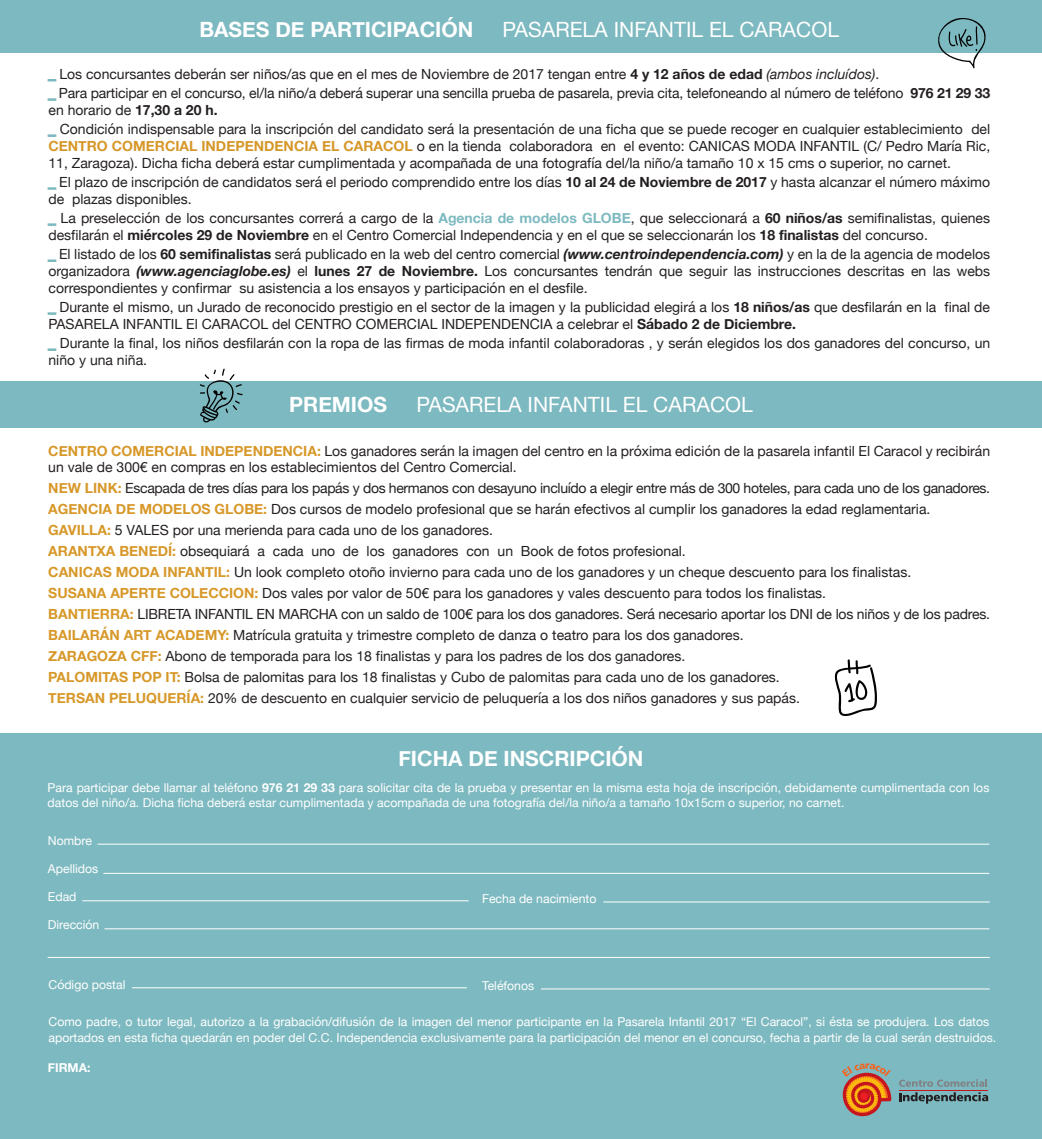
<style>
.page{position:relative;width:1042px;height:1139px;background:#fff}
.page>*{position:absolute;margin:0;border:0;box-sizing:border-box;transform-origin:0 0}
.t1{font:21px "Helvetica Neue";color:#fff}
.t2{font:700 21px "Helvetica Neue";color:#fff}
.t3{font:14px/21px "Helvetica Neue";color:#231f20}
.t4{font:12.25px/15.8px "Helvetica Neue";color:#fff}
.t5{font:700 12.25px "Helvetica Neue";color:#fff}
.s1{font-weight:700;color:#7db9c0}
.s2{font-weight:700}
.s3{font-style:italic}
.s4{font-weight:700;color:#d69729}
.s5{font-weight:700;font-style:italic}
.s6{font-weight:700;color:#d79829}
</style>
<div class="page">
<div style="left:0;top:0;width:1042px;height:52px;background:#7db9c0"></div>
<div style="left:0;top:381px;width:1042px;height:46px;background:#7db9c0"></div>
<svg style="left:48px;top:79px;width:8px;height:2px"></svg>
<svg style="left:48px;top:98px;width:8px;height:3px"></svg>
<svg style="left:48px;top:134px;width:8px;height:3px"></svg>
<svg style="left:48px;top:187px;width:8px;height:3px"></svg>
<svg style="left:48px;top:223px;width:8px;height:3px"></svg>
<svg style="left:48px;top:259px;width:8px;height:3px"></svg>
<svg style="left:48px;top:312px;width:8px;height:3px"></svg>
<svg style="left:48px;top:348px;width:8px;height:3px"></svg>
<svg style="left:200px;top:368px;width:43px;height:55px"></svg>
<svg style="left:936px;top:18px;width:50px;height:51px"></svg>
<svg style="left:834px;top:659px;width:43px;height:58px"></svg>
<div style="left:0;top:733px;width:1042px;height:405px;background:#7db9c0"></div>
<hr style="left:97px;top:843px;width:892px;height:1px;background:#fff">
<hr style="left:103px;top:872px;width:886px;height:1px;background:#fff">
<hr style="left:82px;top:900px;width:387px;height:1px;background:#fff">
<hr style="left:603px;top:901px;width:386px;height:1px;background:#fff">
<hr style="left:104px;top:928px;width:885px;height:1px;background:#fff">
<hr style="left:48px;top:956px;width:942px;height:1px;background:#fff">
<hr style="left:132px;top:987px;width:335px;height:1px;background:#fff">
<hr style="left:541px;top:988px;width:448px;height:1px;background:#fff">
<svg style="left:899px;top:1079px;width:89px;height:24px"></svg>
<hr style="left:899px;top:1089px;width:88px;height:1px;background:#c4161c">
<svg style="left:842px;top:1063px;width:49px;height:52px"></svg>
<h1 class="t2" style="left:199px;top:13px;width:275px">BASES DE PARTICIPACIÓN</h1>
<h1 class="t1" style="left:502px;top:14px;width:338px">PASARELA INFANTIL EL CARACOL</h1>
<p class="t3" style="left:48px;top:65px;width:943px;line-height:19.2px"><span class="s1">_</span> Los concursantes deberán ser niños/as que en el mes de Noviembre de 2017 tengan entre <span class="s2">4 y 12 años de edad</span> <span class="s3">(ambos incluídos)</span>.<br><span class="s1">_</span> Para participar en el concurso, el/la niño/a deberá superar una sencilla prueba de pasarela, previa cita, telefoneando al número de teléfono <span class="s2">976 21 29 33</span></p>
<p class="t3" style="left:48px;top:101px;width:943px;line-height:19.2px">en horario de <span class="s2">17,30 a 20 h.<br></span><span class="s1">_</span> Condición indispensable para la inscripción del candidato será la presentación de una ficha que se puede recoger en cualquier establecimiento del</p>
<p class="t3" style="left:48px;top:138px;width:943px;line-height:16.8px"><span class="s4">CENTRO COMERCIAL INDEPENDENCIA EL CARACOL</span> o en la tienda colaboradora en el evento: CANICAS MODA INFANTIL (C/ Pedro María Ric,<br>11, Zaragoza). Dicha ficha deberá estar cumplimentada y acompañada de una fotografía del/la niño/a tamaño 10 x 15 cms o superior, no carnet.</p>
<p class="t3" style="left:48px;top:174px;width:943px;line-height:16.8px"><span class="s1">_</span> El plazo de inscripción de candidatos será el periodo comprendido entre los días <span class="s2">10 al 24 de Noviembre de 2017</span> y hasta alcanzar el número máximo de plazas disponibles.</p>
<p class="t3" style="left:48px;top:210px;width:943px;line-height:16.8px"><span class="s1">_</span> La preselección de los concursantes correrá a cargo de la <span class="s1">Agencia de modelos GLOBE</span>, que seleccionará a <span class="s2">60 niños/as</span> semifinalistas, quienes desfilarán el <span class="s2">miércoles 29 de Noviembre</span> en el Centro Comercial Independencia y en el que se seleccionarán los <span class="s2">18 finalistas</span> del concurso.</p>
<p class="t3" style="left:48px;top:247px;width:943px;line-height:16.8px;text-align:justify"><span class="s1">_</span> El listado de los <span class="s2">60 semifinalistas</span> será publicado en la web del centro comercial <span class="s5">(www.centroindependencia.com)</span> y en la de la agencia de modelos organizadora <span class="s5">(www.agenciaglobe.es)</span> el <span class="s2">lunes 27 de Noviembre.</span> Los concursantes tendrán que seguir las instrucciones descritas en las webs correspondientes y confirmar su asistencia a los ensayos y participación en el desfile.</p>
<p class="t3" style="left:48px;top:299px;width:943px;line-height:16.8px"><span class="s1">_</span> Durante el mismo, un Jurado de reconocido prestigio en el sector de la imagen y la publicidad elegirá a los <span class="s2">18 niños/as</span> que desfilarán en la final de<br>PASARELA INFANTIL El CARACOL del CENTRO COMERCIAL INDEPENDENCIA a celebrar el <span class="s2">Sábado 2 de Diciembre.</span></p>
<p class="t3" style="left:48px;top:335px;width:943px;line-height:16.8px"><span class="s1">_</span> Durante la final, los niños desfilarán con la ropa de las firmas de moda infantil colaboradoras , y serán elegidos los dos ganadores del concurso, un niño y una niña.</p>
<h1 class="t2" style="left:289px;top:388px;width:99px">PREMIOS</h1>
<h1 class="t1" style="left:416px;top:389px;width:338px">PASARELA INFANTIL EL CARACOL</h1>
<p class="t3" style="left:48px;top:444px;width:943px;line-height:15.8px"><span class="s6">CENTRO COMERCIAL INDEPENDENCIA:</span> Los ganadores serán la imagen del centro en la próxima edición de la pasarela infantil El Caracol y recibirán un vale de 300€ en compras en los establecimientos del Centro Comercial.</p>
<p class="t3" style="left:48px;top:478px;width:943px"><span class="s6">NEW LINK:</span> Escapada de tres días para los papás y dos hermanos con desayuno incluído a elegir entre más de 300 hoteles, para cada uno de los ganadores.<br><span class="s6">AGENCIA DE MODELOS GLOBE:</span> Dos cursos de modelo profesional que se harán efectivos al cumplir los ganadores la edad reglamentaria.<br><span class="s6">GAVILLA:</span> 5 VALES por una merienda para cada uno de los ganadores.<br><span class="s6">ARANTXA BENEDÍ:</span> obsequiará a cada uno de los ganadores con un Book de fotos profesional.<br><span class="s6">CANICAS MODA INFANTIL:</span> Un look completo otoño invierno para cada uno de los ganadores y un cheque descuento para los finalistas.<br><span class="s6">SUSANA APERTE COLECCION:</span> Dos vales por valor de 50€ para los ganadores y vales descuento para todos los finalistas.<br><span class="s6">BANTIERRA:</span> LIBRETA INFANTIL EN MARCHA con un saldo de 100€ para los dos ganadores. Será necesario aportar los DNI de los niños y de los padres.<br><span class="s6">BAILARÁN ART ACADEMY:</span> Matrícula gratuita y trimestre completo de danza o teatro para los dos ganadores.<br><span class="s6">ZARAGOZA CFF:</span> Abono de temporada para los 18 finalistas y para los padres de los dos ganadores.<br><span class="s6">PALOMITAS POP IT:</span> Bolsa de palomitas para los 18 finalistas y Cubo de palomitas para cada uno de los ganadores.<br><span class="s6">TERSAN PELUQUERÍA:</span> 20% de descuento en cualquier servicio de peluquería a los dos niños ganadores y sus papás.</p>
<h1 class="t2" style="left:398px;top:742px;width:246px">FICHA DE INSCRIPCIÓN</h1>
<p class="t4" style="left:48px;top:779px;width:943px">Para participar debe llamar al teléfono <span class="s2">976 21 29 33</span> para solicitar cita de la prueba y presentar en la misma esta hoja de inscripción, debidamente cumplimentada con los datos del niño/a. Dicha ficha deberá estar cumplimentada y acompañada de una fotografía del/la niño/a a tamaño 10x15cm o superior, no carnet.</p>
<p class="t4" style="left:48px;top:833px;width:46px">Nombre</p>
<p class="t4" style="left:48px;top:861px;width:52px">Apellidos</p>
<p class="t4" style="left:48px;top:889px;width:30px">Edad</p>
<p class="t4" style="left:48px;top:917px;width:53px">Dirección</p>
<p class="t4" style="left:482px;top:891px;width:116px">Fecha de nacimiento</p>
<p class="t4" style="left:49px;top:977px;width:78px">Código postal</p>
<p class="t4" style="left:482px;top:978px;width:54px">Teléfonos</p>
<p class="t4" style="left:49px;top:1013px;width:949px">Como padre, o tutor legal, autorizo a la grabación/difusión de la imagen del menor participante en la Pasarela Infantil 2017 “El Caracol”, si ésta se produjera. Los datos aportados en esta ficha quedarán en poder del C.C. Independencia exclusivamente para la participación del menor en el concurso, fecha a partir de la cual serán destruidos.</p>
<p class="t5" style="left:48px;top:1057px;width:44px">FIRMA:</p>
</div>
